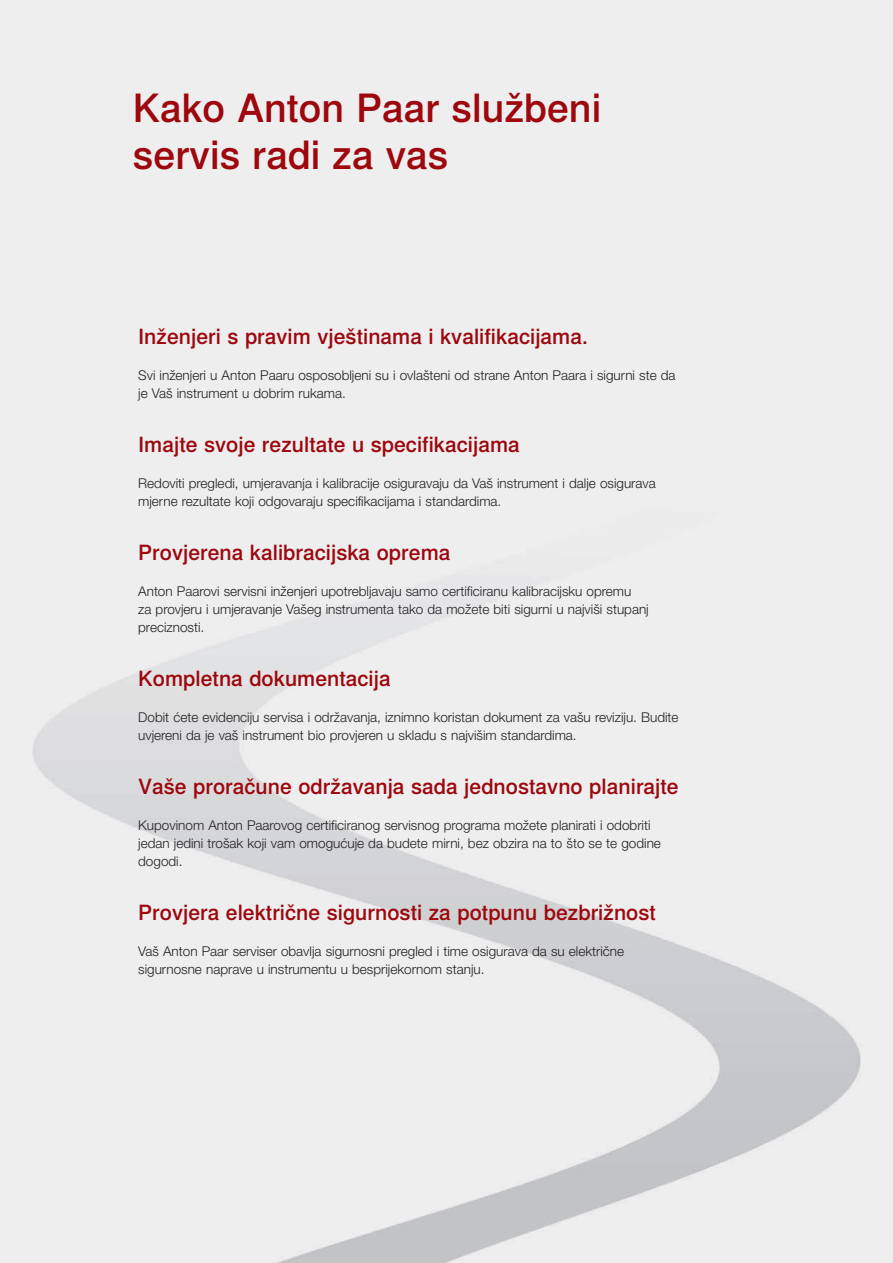
<style>
.page{position:relative;width:893px;height:1263px;background:#eeeeef}
.page>*{position:absolute;margin:0;border:0;box-sizing:border-box;transform-origin:0 0}
.t1{font:500 39px/46.8px "Nimbus Sans Global";color:#9d070d}
.t2{font:500 21px "Nimbus Sans Global";color:#9d070d}
.t3{font:300 13.5px/18px "Helvetica Neue CE";color:#231f20}
</style>
<div class="page">
<img style="left:33px;top:600px;width:828px;height:663px">
<h1 class="t1" style="left:133px;top:86px;width:470px">Kako Anton Paar službeni servis radi za vas</h1>
<h2 class="t2" style="left:138px;top:324px;width:451px">Inženjeri s pravim vještinama i kvalifikacijama.</h2>
<p class="t3" style="left:138px;top:366px;width:539px">Svi inženjeri u Anton Paaru osposobljeni su i ovlašteni od strane Anton Paara i sigurni ste da je Vaš instrument u dobrim rukama.</p>
<h2 class="t2" style="left:138px;top:432px;width:383px">Imajte svoje rezultate u specifikacijama</h2>
<p class="t3" style="left:138px;top:474px;width:519px">Redoviti pregledi, umjeravanja i kalibracije osiguravaju da Vaš instrument i dalje osigurava mjerne rezultate koji odgovaraju specifikacijama i standardima.</p>
<h2 class="t2" style="left:138px;top:540px;width:314px">Provjerena kalibracijska oprema</h2>
<p class="t3" style="left:138px;top:582px;width:512px">Anton Paarovi servisni inženjeri upotrebljavaju samo certificiranu kalibracijsku opremu<br>za provjeru i umjeravanje Vašeg instrumenta tako da možete biti sigurni u najviši stupanj preciznosti.</p>
<h2 class="t2" style="left:138px;top:666px;width:254px">Kompletna dokumentacija</h2>
<p class="t3" style="left:138px;top:708px;width:542px">Dobit ćete evidenciju servisa i održavanja, iznimno koristan dokument za vašu reviziju. Budite uvjereni da je vaš instrument bio provjeren u skladu s najvišim standardima.</p>
<h2 class="t2" style="left:138px;top:774px;width:542px">Vaše proračune održavanja sada jednostavno planirajte</h2>
<p class="t3" style="left:138px;top:816px;width:524px">Kupovinom Anton Paarovog certificiranog servisnog programa možete planirati i odobriti jedan jedini trošak koji vam omogućuje da budete mirni, bez obzira na to što se te godine dogodi.</p>
<h2 class="t2" style="left:138px;top:900px;width:519px">Provjera električne sigurnosti za potpunu bezbrižnost</h2>
<p class="t3" style="left:138px;top:942px;width:487px">Vaš Anton Paar serviser obavlja sigurnosni pregled i time osigurava da su električne sigurnosne naprave u instrumentu u besprijekornom stanju.</p>
</div>
